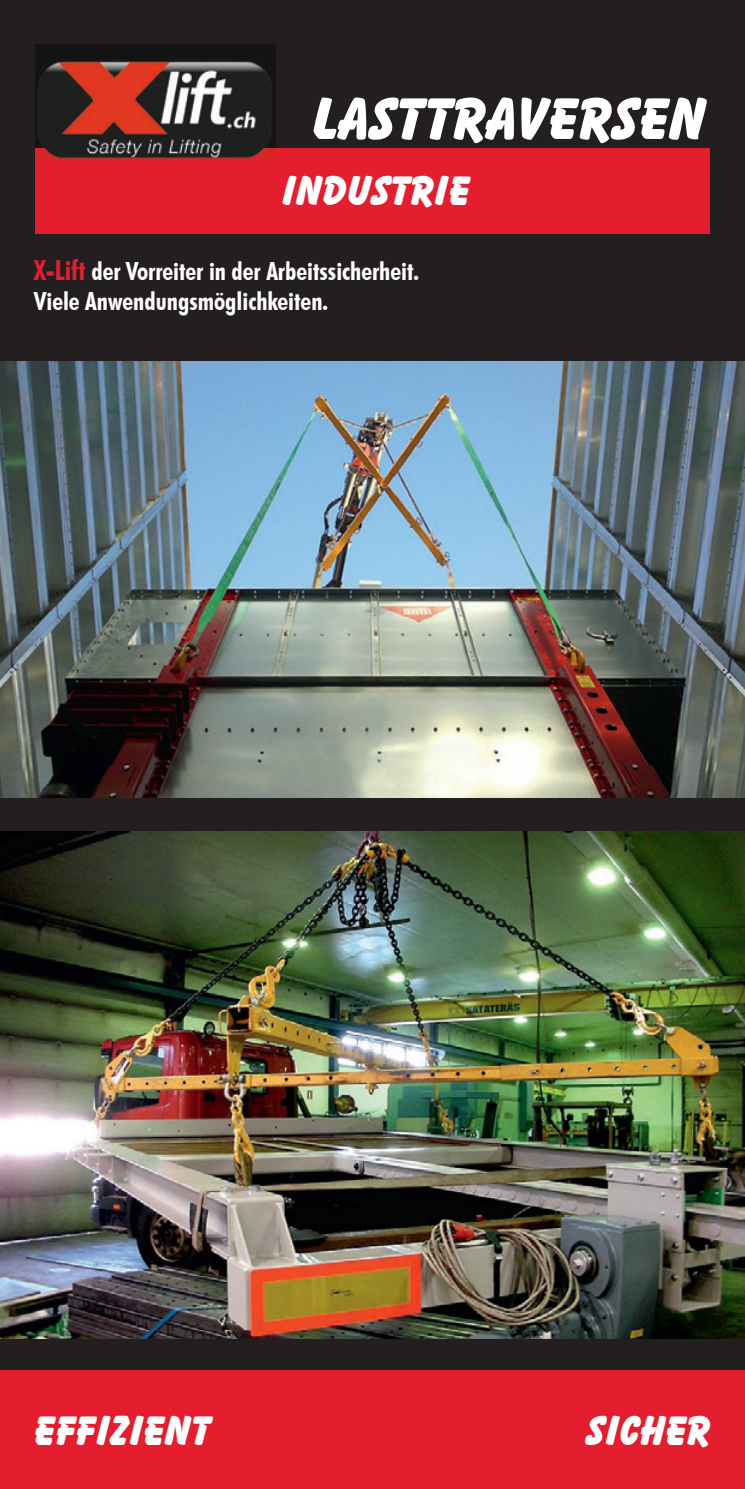
<style>
.page{position:relative;width:745px;height:1489px;background:#fff}
.page>*{position:absolute;margin:0;border:0;box-sizing:border-box;transform-origin:0 0}
.t1{font:800 60px "Balloon BT";color:#fff}
.t2{font:800 42.5px "Balloon BT";color:#fff}
.t3{font:700 condensed 25px/30px "Futura BT";color:#fff}
.s1{font-size:27.5px;color:#e41d2f}
</style>
<div class="page">
<div style="left:0;top:0;width:744px;height:1488px;background:#231f20"></div>
<div style="left:0;top:1369px;width:744px;height:119px;background:#e41d2f"></div>
<div style="left:35px;top:149px;width:674px;height:85px;background:#e41d2f"></div>
<img style="left:35px;top:44px;width:240px;height:116px">
<img style="left:0;top:831px;width:744px;height:507px">
<img style="left:0;top:361px;width:744px;height:437px">
<h1 class="t1" style="left:312px;top:82px;width:395px">LASTTRAVERSEN</h1>
<h2 class="t2" style="left:282px;top:165px;width:189px">INDUSTRIE</h2>
<p class="t3" style="left:34px;top:255px;width:386px"><span class="s1">X-Lift</span> der Vorreiter in der Arbeitssicherheit.<br>Viele Anwendungsmöglichkeiten.</p>
<h2 class="t2" style="left:34px;top:1404px;width:178px">EFFIZIENT</h2>
<h2 class="t2" style="left:586px;top:1404px;width:126px">SICHER</h2>
</div>
